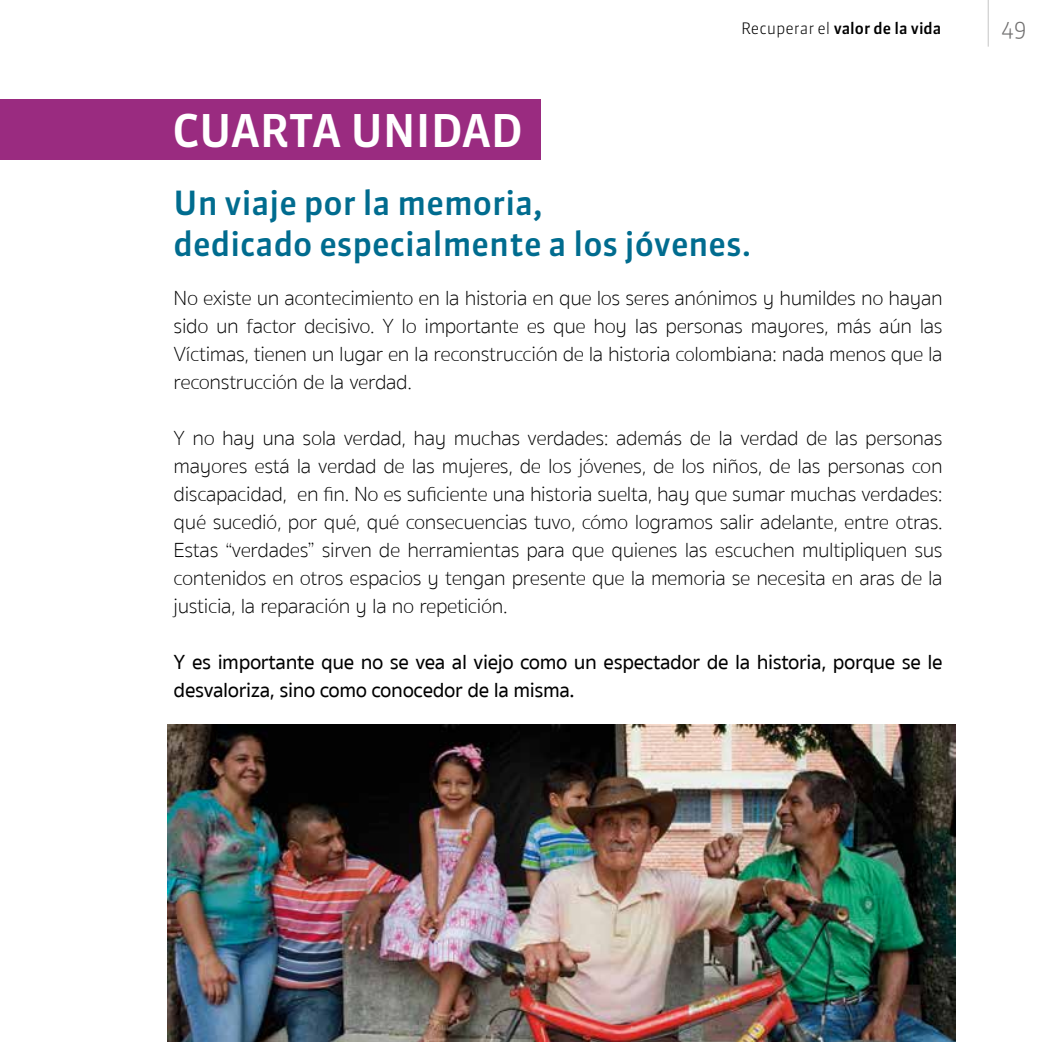
<style>
.page{position:relative;width:1042px;height:1042px;background:#fff}
.page>*{position:absolute;margin:0;border:0;box-sizing:border-box;transform-origin:0 0}
.t1{font:500 44.98px "Sanuk OT";color:#fff}
.t2{font:500 33.25px/40.2px "Sanuk OT";color:#006c8f}
.t3{font:300 22.75px "Sanuk OT";color:#706f6f}
.t4{font:100 21px/28px "Sukhumvit Set";letter-spacing:-.02em;color:#000;text-align:justify}
.t5{font:500 21px/28px "Sukhumvit Set";letter-spacing:-.02em;color:#000}
.t6{font:500 15.75px "Sanuk OT";color:#000}
.s1{font-weight:300}
</style>
<div class="page">
<hr style="left:988px;top:0;width:1px;height:47px;background:#c6c6c6">
<div style="left:0;top:99px;width:541px;height:61px;background:#9a2b80"></div>
<img style="left:167px;top:724px;width:788px;height:318px">
<h1 class="t1" style="left:172px;top:103px;width:352px">CUARTA UNIDAD</h1>
<p class="t6" style="left:741px;top:19px;width:202px"><span class="s1">Recuperar el</span> valor de la vida</p>
<p class="t3" style="left:1001px;top:15px;width:27px">49</p>
<h2 class="t2" style="left:174px;top:184px;width:579px">Un viaje por la memoria,<br>dedicado especialmente a los jóvenes.</h2>
<p class="t4" style="left:174px;top:285px;width:770px">No existe un acontecimiento en la historia en que los seres anónimos y humildes no hayan sido un factor decisivo. Y lo importante es que hoy las personas mayores, más aún las Víctimas, tienen un lugar en la reconstrucción de la historia colombiana: nada menos que la reconstrucción de la verdad.</p>
<p class="t4" style="left:174px;top:425px;width:770px">Y no hay una sola verdad, hay muchas verdades: además de la verdad de las personas mayores está la verdad de las mujeres, de los jóvenes, de los niños, de las personas con discapacidad, en fin. No es suficiente una historia suelta, hay que sumar muchas verdades: qué sucedió, por qué, qué consecuencias tuvo, cómo logramos salir adelante, entre otras.<br>Estas “verdades” sirven de herramientas para que quienes las escuchen multipliquen sus contenidos en otros espacios y tengan presente que la memoria se necesita en aras de la justicia, la reparación y la no repetición.</p>
<p class="t5" style="left:174px;top:649px;width:770px">Y es importante que no se vea al viejo como un espectador de la historia, porque se le desvaloriza, sino como conocedor de la misma.</p>
</div>
